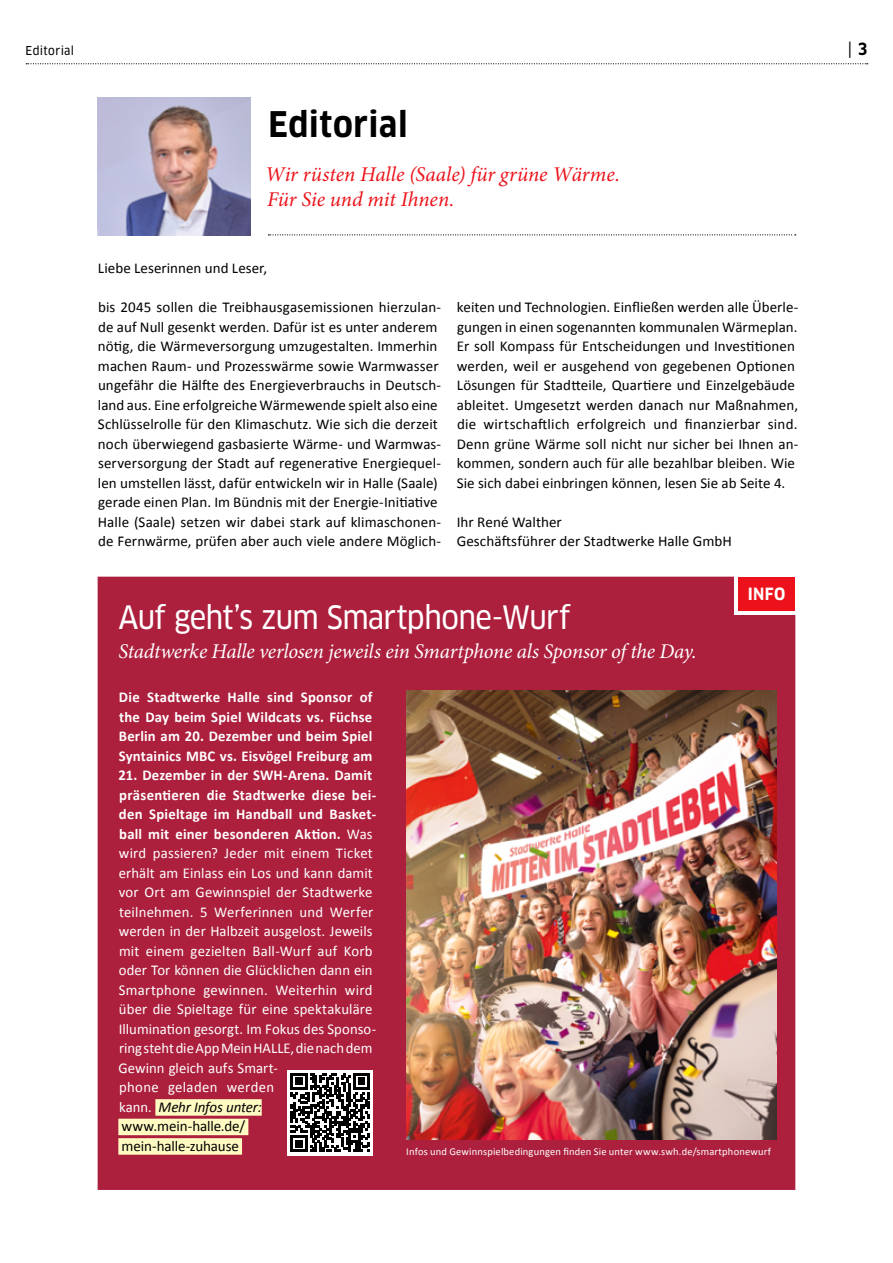
<style>
.page{position:relative;width:893px;height:1263px;background:#fff}
.page>*{position:absolute;margin:0;border:0;box-sizing:border-box;transform-origin:0 0}
.t1{font:700 condensed 34.5px "Clan OT";letter-spacing:.015em;color:#000}
.t2{font:31.5px "Clan OT Narr News";letter-spacing:-.025em;color:#fff}
.t3{font:italic 21px "Minion Pro";letter-spacing:-.015em;color:#fff}
.t4{font:italic 21px/25.2px "Minion Pro";letter-spacing:-.005em;color:#ec111a}
.t5{font:700 condensed 16.5px "Clan OT";color:#fff}
.t6{font:16.5px "Clan OT Narr News";color:#000}
.t7{font:15px/19.5px "Calibri";letter-spacing:.005em;color:#000}
.t8{font:15px/19.5px "Calibri";letter-spacing:.01em;color:#fff}
.t9{font:700 15px/19.5px "Calibri";letter-spacing:.01em;color:#fff;text-align:justify}
.t10{font:12px "Clan OT Narr News";letter-spacing:.03em;color:#000}
.t11{font:10.5px "Calibri";letter-spacing:.015em;color:#fff}
.s1{font-family:"Clan OT";font-weight:700;font-stretch:condensed}
.s2{font-weight:700}
.s3{font-style:italic;color:#000}
.s4{color:#000}
</style>
<div class="page">
<svg style="left:26px;top:63px;width:842px;height:1px"></svg>
<svg style="left:268px;top:234px;width:528px;height:1px"></svg>
<div style="left:98px;top:577px;width:697px;height:613px;background:#ac1f3d"></div>
<div style="left:155px;top:1099px;width:107px;height:17px;background:#fffac2"></div>
<div style="left:118px;top:1119px;width:130px;height:16px;background:#fffac2"></div>
<div style="left:118px;top:1138px;width:124px;height:17px;background:#fffac2"></div>
<img style="left:406px;top:690px;width:370px;height:450px">
<div style="left:735px;top:570px;width:66px;height:44px;background:#fff"></div>
<div style="left:739px;top:577px;width:56px;height:34px;background:#ec111a"></div>
<div style="left:288px;top:1070px;width:85px;height:85px;background:#fff"></div>
<svg style="left:291px;top:1073px;width:79px;height:79px"></svg>
<img style="left:98px;top:98px;width:153px;height:137px">
<p class="t10" style="left:26px;top:44px;width:50px">Editorial</p>
<p class="t6" style="left:848px;top:39px;width:21px">| <span class="s1">3</span></p>
<h1 class="t1" style="left:268px;top:104px;width:141px">Editorial</h1>
<h3 class="t4" style="left:265px;top:161px;width:356px">Wir rüsten Halle (Saale) für grüne Wärme.<br>Für Sie und mit Ihnen.</h3>
<p class="t7" style="left:98px;top:259px;width:171px">Liebe Leserinnen und Leser,</p>
<p class="t7" style="left:98px;top:298px;width:345px">bis 2045 sollen die Treibhausgasemissionen hierzulan&shy;de auf Null gesenkt werden. Dafür ist es unter anderem nötig, die Wärmeversorgung umzugestalten. Immerhin machen Raum- und Prozesswärme sowie Warmwasser ungefähr die Hälfte des Energieverbrauchs in Deutsch&shy;land aus. Eine erfolgreiche Wärmewende spielt also eine Schlüsselrolle für den Klimaschutz. Wie sich die derzeit noch überwiegend gasbasierte Wärme- und Warmwas&shy;serversorgung der Stadt auf regenerative Energiequel&shy;len umstellen lässt, dafür entwickeln wir in Halle (Saale) gerade einen Plan. Im Bündnis mit der Energie-Initiative Halle (Saale) setzen wir dabei stark auf klimaschonen&shy;de Fernwärme, prüfen aber auch viele andere Möglich-</p>
<p class="t7" style="left:457px;top:298px;width:343px">keiten und Technologien. Einfließen werden alle Überle&shy;gungen in einen sogenannten kommunalen Wärmeplan.<br>Er soll Kompass für Entscheidungen und Investitionen werden, weil er ausgehend von gegebenen Optionen Lösungen für Stadtteile, Quartiere und Einzelgebäude ableitet. Umgesetzt werden danach nur Maßnahmen, die wirtschaftlich erfolgreich und finanzierbar sind.<br>Denn grüne Wärme soll nicht nur sicher bei Ihnen an&shy;kommen, sondern auch für alle bezahlbar bleiben. Wie Sie sich dabei einbringen können, lesen Sie ab Seite 4.</p>
<p class="t7" style="left:457px;top:512px;width:277px">Ihr René Walther<br>Geschäftsführer der Stadtwerke Halle GmbH</p>
<h2 class="t2" style="left:118px;top:599px;width:454px">Auf geht’s zum Smartphone-Wurf</h2>
<h3 class="t3" style="left:118px;top:637px;width:580px">Stadtwerke Halle verlosen jeweils ein Smartphone als Sponsor of the Day.</h3>
<p class="t5" style="left:748px;top:584px;width:39px">INFO</p>
<p class="t9" style="left:119px;top:687px;width:255px">Die Stadtwerke Halle sind Sponsor of the Day beim Spiel Wildcats vs. Füchse Berlin am 20. Dezember und beim Spiel Syntainics MBC vs. Eisvögel Freiburg am</p>
<p class="t8" style="left:118px;top:766px;width:259px"><span class="s2">21. Dezember in der SWH-Arena. Damit präsentieren die Stadtwerke diese bei&shy;den Spieltage im Handball und Basket&shy;ball mit einer besonderen Aktion.</span> Was wird passieren? Jeder mit einem Ticket erhält am Einlass ein Los und kann damit vor Ort am Gewinnspiel der Stadtwerke teilnehmen. 5 Werferinnen und Werfer werden in der Halbzeit ausgelost. Jeweils mit einem gezielten Ball-Wurf auf Korb oder Tor können die Glücklichen dann ein Smartphone gewinnen. Weiterhin wird über die Spieltage für eine spektakuläre Illumination gesorgt. Im Fokus des Sponso&shy;ring steht die App Mein HALLE, die nach dem Gewinn gleich aufs Smart-<br>phone geladen werden<br>kann. <span class="s3">Mehr Infos unter: </span><span class="s4">www.mein-halle.de/<br>mein-halle-zuhause</span></p>
<p class="t11" style="left:406px;top:1145px;width:366px">Infos und Gewinnspielbedingungen finden Sie unter www.swh.de/smartphonewurf</p>
</div>
